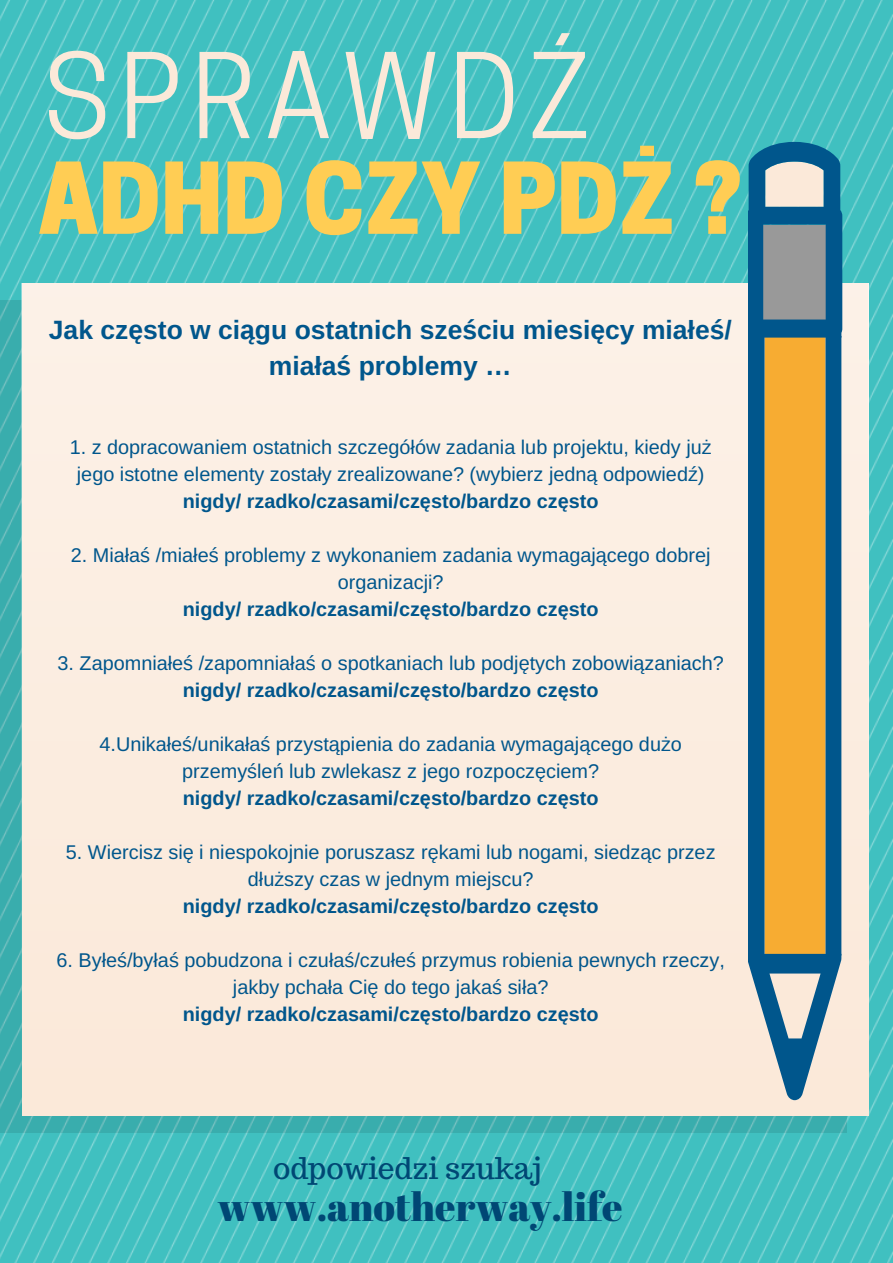
<style>
.page{position:relative;width:893px;height:1263px;background:#fff}
.page>*{position:absolute;margin:0;border:0;box-sizing:border-box;transform-origin:0 0}
.t1{font:110.55px "Cooper Hewitt";letter-spacing:.08em;color:#fbe9d9}
.t2{font:800 92.7px "Cooper Hewitt";color:#ffcd54}
.t3{font:39.75px "Abril Fatface";color:#004774}
.t4{font:29.85px "Trocchi";color:#004774}
.t5{font:700 26.55px/36px "Arimo";color:#00568c;text-align:center}
.t6{font:19.8px/27px "Arimo";color:#00568c;text-align:center}
.s1{font-family:"Liberation Sans"}
.s2{font-weight:700}
.s3{font-family:"Liberation Sans";font-weight:700}
</style>
<div class="page">
<img style="left:0;top:0;width:893px;height:1263px">
<div style="left:0;top:300px;width:846px;height:833px;background:#000;opacity:.1"></div>
<div style="left:22px;top:284px;width:846px;height:832px;background:#fbede0"></div>
<svg style="left:748px;top:142px;width:94px;height:958px;background:#8d8f71"></svg>
<h1 class="t1" style="left:44px;top:55px;width:548px">SPRAWDŹ</h1>
<h2 class="t2" style="left:38px;top:164px;width:704px">ADHD CZY PDŻ ?</h2>
<h3 class="t5" style="left:49px;top:312px;width:684px">Jak cz<span class="s1">ę</span>sto w ci<span class="s1">ą</span>gu ostatnich sze<span class="s1">ś</span>ciu miesi<span class="s1">ę</span>cy mia<span class="s1">ł</span>e<span class="s1">ś</span>/ mia<span class="s1">ł</span>a<span class="s1">ś</span> problemy <span class="s1">…</span></h3>
<p class="t6" style="left:70px;top:433px;width:644px">1. z dopracowaniem ostatnich szczegó<span class="s1">ł</span>ów zadania lub projektu, kiedy ju<span class="s1">ż </span>jego istotne elementy zosta<span class="s1">ł</span>y zrealizowane? (wybierz jedn<span class="s1">ą</span> odpowied<span class="s1">ź</span>) <span class="s2">nigdy/ rzadko/czasami/cz</span><span class="s3">ę</span><span class="s2">sto/bardzo cz</span><span class="s3">ę</span><span class="s2">sto</span></p>
<p class="t6" style="left:71px;top:541px;width:641px">2. Mia<span class="s1">ł</span>a<span class="s1">ś</span> /mia<span class="s1">ł</span>e<span class="s1">ś</span> problemy z wykonaniem zadania wymagaj<span class="s1">ą</span>cego dobrej organizacji?<br><span class="s2">nigdy/ rzadko/czasami/cz</span><span class="s3">ę</span><span class="s2">sto/bardzo cz</span><span class="s3">ę</span><span class="s2">sto</span></p>
<p class="t6" style="left:58px;top:650px;width:668px">3. Zapomnia<span class="s1">ł</span>e<span class="s1">ś</span> /zapomnia<span class="s1">ł</span>a<span class="s1">ś</span> o spotkaniach lub podj<span class="s1">ę</span>tych zobowi<span class="s1">ą</span>zaniach? <span class="s2">nigdy/ rzadko/czasami/cz</span><span class="s3">ę</span><span class="s2">sto/bardzo cz</span><span class="s3">ę</span><span class="s2">sto</span></p>
<p class="t6" style="left:99px;top:731px;width:584px">4.Unika<span class="s1">ł</span>e<span class="s1">ś</span>/unika<span class="s1">ł</span>a<span class="s1">ś</span> przyst<span class="s1">ą</span>pienia do zadania wymagaj<span class="s1">ą</span>cego du<span class="s1">ż</span>o przemy<span class="s1">ś</span>le<span class="s1">ń</span> lub zwlekasz z jego rozpocz<span class="s1">ę</span>ciem?<br><span class="s2">nigdy/ rzadko/czasami/cz</span><span class="s3">ę</span><span class="s2">sto/bardzo cz</span><span class="s3">ę</span><span class="s2">sto</span></p>
<p class="t6" style="left:66px;top:839px;width:651px">5. Wiercisz si<span class="s1">ę</span> i niespokojnie poruszasz r<span class="s1">ę</span>kami lub nogami, siedz<span class="s1">ą</span>c przez d<span class="s1">ł</span>u<span class="s1">ż</span>szy czas w jednym miejscu?<br><span class="s2">nigdy/ rzadko/czasami/cz</span><span class="s3">ę</span><span class="s2">sto/bardzo cz</span><span class="s3">ę</span><span class="s2">sto</span></p>
<p class="t6" style="left:56px;top:947px;width:670px">6. By<span class="s1">ł</span>e<span class="s1">ś</span>/by<span class="s1">ł</span>a<span class="s1">ś</span> pobudzona i czu<span class="s1">ł</span>a<span class="s1">ś</span>/czu<span class="s1">ł</span>e<span class="s1">ś</span> przymus robienia pewnych rzeczy, jakby pcha<span class="s1">ł</span>a Ci<span class="s1">ę</span> do tego jaka<span class="s1">ś</span> si<span class="s1">ł</span>a?<br><span class="s2">nigdy/ rzadko/czasami/cz</span><span class="s3">ę</span><span class="s2">sto/bardzo cz</span><span class="s3">ę</span><span class="s2">sto</span></p>
<h3 class="t4" style="left:273px;top:1148px;width:270px">odpowiedzi szukaj</h3>
<h3 class="t3" style="left:217px;top:1178px;width:407px">www.anotherway.life</h3>
</div>
